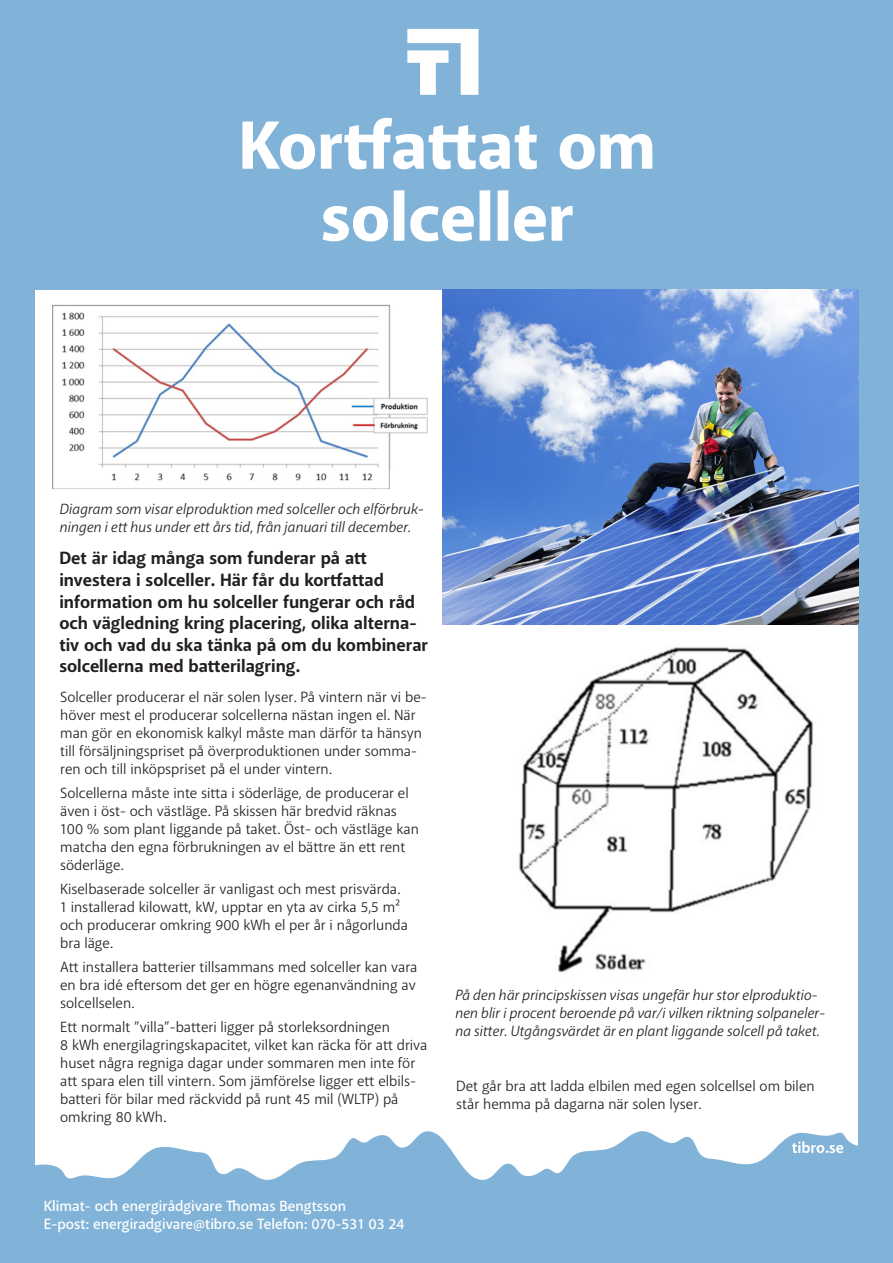
<style>
.page{position:relative;width:893px;height:1263px;background:#fff}
.page>*{position:absolute;margin:0;border:0;box-sizing:border-box;transform-origin:0 0}
.t1{font:800 69px/72px "Akagi Pro";color:#fff;text-align:center}
.t2{font:700 18px/21.6px "Akagi Pro";color:#231f20}
.t3{font:15px/18px "Akagi Pro";color:#231f20}
.t4{font:italic 15px/18px "Akagi Pro";color:#231f20}
.t5{font:600 15px "Akagi Pro";color:#fff}
</style>
<div class="page">
<div style="left:0;top:0;width:893px;height:289px;background:#81b3d8"></div>
<svg style="left:407px;top:29px;width:71px;height:66px"></svg>
<div style="left:0;top:1182px;width:859px;height:81px;background:#81b3d8"></div>
<svg style="left:34px;top:1129px;width:825px;height:53px"></svg>
<svg style="left:792px;top:1141px;width:52px;height:12px"></svg>
<div style="left:0;top:96px;width:34px;height:1135px;background:#81b3d8"></div>
<div style="left:859px;top:54px;width:34px;height:1209px;background:#81b3d8"></div>
<img style="left:443px;top:289px;width:416px;height:335px">
<img style="left:52px;top:304px;width:376px;height:185px">
<img style="left:519px;top:647px;width:294px;height:326px">
<p class="t1" style="left:238px;top:111px;width:419px">Kortfattat om solceller</p>
<p class="t4" style="left:60px;top:500px;width:366px">Diagram som visar elproduktion med solceller och elförbruk&shy;ningen i ett hus under ett års tid, från januari till december.</p>
<p class="t2" style="left:59px;top:548px;width:370px">Det är idag många som funderar på att investera i solceller. Här får du kortfattad information om hu solceller fungerar och råd och vägledning kring placering, olika alterna&shy;tiv och vad du ska tänka på om du kombinerar solcellerna med batterilagring.</p>
<p class="t3" style="left:60px;top:688px;width:368px">Solceller producerar el när solen lyser. På vintern när vi be&shy;höver mest el producerar solcellerna nästan ingen el. När man gör en ekonomisk kalkyl måste man därför ta hänsyn till försäljningspriset på överproduktionen under somma&shy;ren och till inköpspriset på el under vintern.</p>
<p class="t3" style="left:60px;top:784px;width:360px">Solcellerna måste inte sitta i söderläge, de producerar el även i öst- och västläge. På skissen här bredvid räknas 100 % som plant liggande på taket. Öst- och västläge kan matcha den egna förbrukningen av el bättre än ett rent söderläge.</p>
<p class="t3" style="left:60px;top:880px;width:342px">Kiselbaserade solceller är vanligast och mest prisvärda.</p>
<p class="t3" style="left:60px;top:898px;width:349px">1 installerad kilowatt, kW, upptar en yta av cirka 5,5 m² och producerar omkring 900 kWh el per år i någorlunda bra läge.</p>
<p class="t3" style="left:60px;top:958px;width:359px;text-align:justify">Att installera batterier tillsammans med solceller kan vara en bra idé eftersom det ger en högre egenanvändning av solcellselen.</p>
<p class="t3" style="left:60px;top:1018px;width:369px">Ett normalt ”villa”-batteri ligger på storleksordningen<br>8 kWh energilagringskapacitet, vilket kan räcka för att driva huset några regniga dagar under sommaren men inte för att spara elen till vintern. Som jämförelse ligger ett elbils&shy;batteri för bilar med räckvidd på runt 45 mil (WLTP) på omkring 80 kWh.</p>
<p class="t4" style="left:455px;top:986px;width:371px">På den här principskissen visas ungefär hur stor elproduktio&shy;nen blir i procent beroende på var/i vilken riktning solpaneler&shy;na sitter. Utgångsvärdet är en plant liggande solcell på taket.</p>
<p class="t3" style="left:456px;top:1077px;width:360px">Det går bra att ladda elbilen med egen solcellsel om bilen står hemma på dagarna när solen lyser.</p>
<p class="t5" style="left:44px;top:1197px;width:304px">Klimat- och energirådgivare Thomas Bengtsson</p>
<p class="t5" style="left:44px;top:1215px;width:362px">E-post: energiradgivare@tibro.se Telefon: 070-531 03 24</p>
</div>
